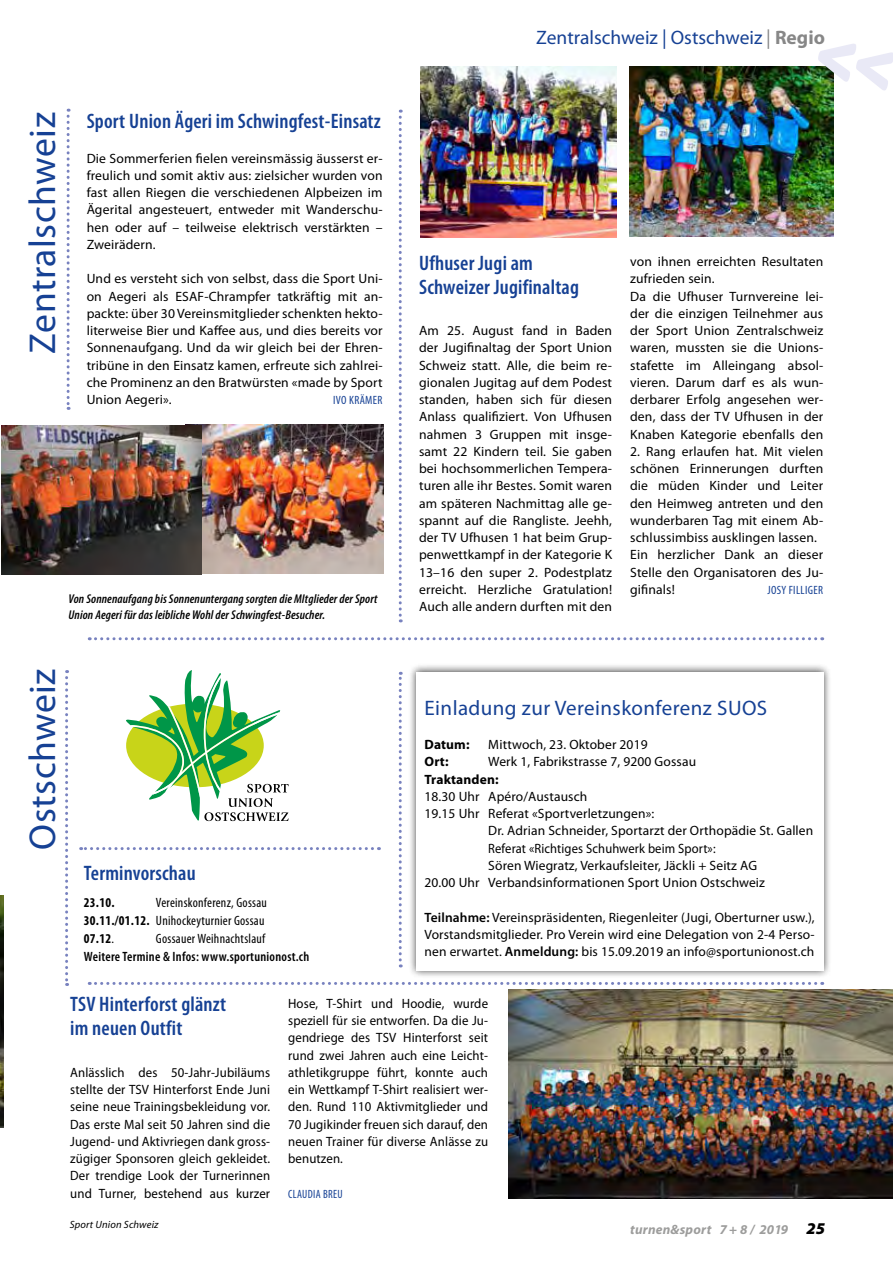
<style>
.page{position:relative;width:893px;height:1263px;background:#fff}
.page>*{position:absolute;margin:0;border:0;box-sizing:border-box;transform-origin:0 0}
.t1{font:37.5px "Myriad Pro";letter-spacing:.015em;color:#164194}
.t2{font:600 condensed 21px/24px "Myriad Pro";letter-spacing:.01em;color:#164194}
.t3{font:21px "Myriad Pro";letter-spacing:.02em;color:#164194}
.t4{font:19.5px "Myriad Pro";color:#164194}
.t5{font:13.5px/17.2px "Myriad Pro";letter-spacing:.01em;color:#000;text-align:justify}
.t6{font:13.5px/17.2px "Myriad Pro";letter-spacing:.01em;color:#000;text-align:justify;scale:.95 1}
.t7{font:condensed 13.5px/18px "Myriad Pro";letter-spacing:.02em;color:#000}
.t8{font:600 condensed 13.5px "Myriad Pro";letter-spacing:.02em;color:#000}
.t9{font:13.5px "Myriad Pro";letter-spacing:.01em;color:#000;scale:.93 1}
.t10{font:italic 700 13.5px "Myriad Pro";letter-spacing:.015em;color:#9d9d9c}
.t11{font:700 13.5px "Myriad Pro";letter-spacing:.01em;color:#000}
.t12{font:700 condensed 13.5px "Myriad Pro";color:#000}
.t13{font:italic 600 condensed 12.75px/15.8px "Myriad Pro";letter-spacing:.01em;color:#000}
.t14{font:condensed 12px "Myriad Pro";letter-spacing:.03em;color:#164194}
.t15{font:condensed 12px "Myriad Pro";letter-spacing:.03em;color:#164194;scale:.95 1}
.t16{font:italic 10.5px "Myriad Pro";letter-spacing:.015em;color:#000}
.s1{color:#878787}
.s2{font-weight:700;color:#878787}
.s3{font-weight:700}
.s4{font-weight:600}
.s5{font-weight:900;font-size:16.5px;color:#000}
</style>
<div class="page">
<img style="left:0;top:896px;width:4px;height:232px">
<svg style="left:65px;top:670px;width:3px;height:316px"></svg>
<svg style="left:89px;top:637px;width:727px;height:3px"></svg>
<svg style="left:89px;top:982px;width:727px;height:3px"></svg>
<svg style="left:399px;top:110px;width:3px;height:512px"></svg>
<svg style="left:67px;top:109px;width:3px;height:301px"></svg>
<img style="left:186px;top:424px;width:198px;height:150px">
<img style="left:420px;top:67px;width:197px;height:170px">
<img style="left:629px;top:67px;width:205px;height:170px">
<svg style="left:81px;top:847px;width:291px;height:3px"></svg>
<svg style="left:399px;top:672px;width:3px;height:295px"></svg>
<svg style="left:126px;top:670px;width:163px;height:151px"></svg>
<div style="left:408px;top:663px;width:424px;height:316px;background:#000;opacity:.75"></div>
<div style="left:416px;top:672px;width:407px;height:298px;background:#fff"></div>
<img style="left:508px;top:990px;width:385px;height:208px">
<img style="left:2px;top:425px;width:199px;height:150px">
<svg style="left:817px;top:44px;width:76px;height:47px"></svg>
<h3 class="t4" style="left:536px;top:27px;width:290px">Zentralschweiz | Ostschweiz <span class="s1">|</span> <span class="s2">Regio</span></h3>
<h1 class="t1" style="left:22px;top:354px;width:243px;rotate:-90deg">Zentralschweiz</h1>
<h2 class="t2" style="left:87px;top:109px;width:296px">Sport Union Ägeri im Schwingfest-Einsatz</h2>
<p class="t5" style="left:87px;top:150px;width:297px">Die Sommerferien fielen vereinsmässig äusserst er&shy;freulich und somit aktiv aus: zielsicher wurden von fast allen Riegen die verschiedenen Alpbeizen im Ägerital angesteuert, entweder mit Wanderschu&shy;hen oder auf – teilweise elektrisch verstärkten – Zweirädern.</p>
<p class="t5" style="left:87px;top:270px;width:297px">Und es versteht sich von selbst, dass die Sport Uni&shy;on Aegeri als ESAF-Chrampfer tatkräftig mit an&shy;packte: über 30 Vereinsmitglieder schenkten hekto&shy;literweise Bier und Kaffee aus, und dies bereits vor Sonnenaufgang. Und da wir gleich bei der Ehren&shy;tribüne in den Einsatz kamen, erfreute sich zahlrei&shy;che Prominenz an den Bratwürsten «made by Sport Union Aegeri».</p>
<p class="t14" style="left:333px;top:394px;width:51px">IVO KRÄMER</p>
<p class="t13" style="left:69px;top:591px;width:311px">Von Sonnenaufgang bis Sonnenuntergang sorgten die MItglieder der Sport<br>Union Aegeri für das leibliche Wohl der Schwingfest-Besucher.</p>
<h2 class="t2" style="left:419px;top:252px;width:161px">Ufhuser Jugi am<br>Schweizer Jugifinaltag</h2>
<p class="t5" style="left:419px;top:322px;width:195px">Am 25. August fand in Baden der Jugifinaltag der Sport Union Schweiz statt. Alle, die beim re&shy;gionalen Jugitag auf dem Podest standen, haben sich für diesen Anlass qualifiziert. Von Ufhusen nahmen 3 Gruppen mit insge&shy;samt 22 Kindern teil. Sie gaben bei hochsommerlichen Tempera&shy;turen alle ihr Bestes. Somit waren am späteren Nachmittag alle ge&shy;spannt auf die Rangliste. Jeehh, der TV Ufhusen 1 hat beim Grup&shy;penwettkampf in der Kategorie K 13–16 den super 2. Podestplatz erreicht. Herzliche Gratulation!<br>Auch alle andern durften mit den</p>
<p class="t5" style="left:630px;top:253px;width:195px;text-align:left">von ihnen erreichten Resultaten zufrieden sein.<br>Da die Ufhuser Turnvereine lei&shy;der die einzigen Teilnehmer aus der Sport Union Zentralschweiz waren, mussten sie die Unions&shy;stafette im Alleingang absol&shy;vieren. Darum darf es als wun&shy;derbarer Erfolg angesehen wer&shy;den, dass der TV Ufhusen in der<br>Knaben Kategorie ebenfalls den</p>
<p class="t5" style="left:630px;top:443px;width:195px;text-align:left">2. Rang erlaufen hat. Mit vielen schönen Erinnerungen durften die müden Kinder und Leiter den Heimweg antreten und den wunderbaren Tag mit einem Ab&shy;schlussimbiss ausklingen lassen.<br>Ein herzlicher Dank an dieser<br>Stelle den Organisatoren des Ju&shy;gifinals!</p>
<p class="t14" style="left:767px;top:583px;width:57px">JOSY FILLIGER</p>
<h1 class="t1" style="left:22px;top:850px;width:182px;rotate:-90deg">Ostschweiz</h1>
<h2 class="t2" style="left:84px;top:861px;width:113px">Terminvorschau</h2>
<p class="t12" style="left:84px;top:895px;width:32px">23.10.</p>
<p class="t7" style="left:84px;top:893px;width:185px;text-indent:72px">Vereinskonferenz, Gossau<br><span class="s3">30.11./01.12.</span> Unihockeyturnier Gossau<br><span class="s3">07.12</span>.</p>
<p class="t7" style="left:156px;top:929px;width:111px">Gossauer Weihnachtslauf</p>
<p class="t8" style="left:84px;top:949px;width:227px">Weitere Termine &amp; Infos: www.sportunionost.ch</p>
<h2 class="t3" style="left:424px;top:696px;width:344px">Einladung zur Vereinskonferenz SUOS</h2>
<p class="t11" style="left:424px;top:737px;width:47px">Datum:</p>
<p class="t5" style="left:488px;top:736px;width:161px">Mittwoch, 23. Oktober 2019</p>
<p class="t11" style="left:424px;top:754px;width:26px">Ort:</p>
<p class="t5" style="left:488px;top:753px;width:209px">Werk 1, Fabrikstrasse 7, 9200 Gossau</p>
<p class="t11" style="left:424px;top:771px;width:76px">Traktanden:</p>
<p class="t5" style="left:424px;top:788px;width:164px">18.30 Uhr Apéro/Austausch</p>
<p class="t5" style="left:424px;top:805px;width:231px">19.15 Uhr Referat «Sportverletzungen»:</p>
<p class="t5" style="left:488px;top:822px;width:327px">Dr. Adrian Schneider, Sportarzt der Orthopädie St. Gallen</p>
<p class="t9" style="left:488px;top:841px;width:246px">Referat «Richtiges Schuhwerk beim Sport»:</p>
<p class="t5" style="left:488px;top:857px;width:270px">Sören Wiegratz, Verkaufsleiter, Jäckli + Seitz AG</p>
<p class="t5" style="left:424px;top:874px;width:342px">20.00 Uhr Verbandsinformationen Sport Union Ostschweiz</p>
<p class="t5" style="left:424px;top:909px;width:392px"><span class="s4">Teilnahme:</span> Vereinspräsidenten, Riegenleiter (Jugi, Oberturner usw.), Vorstandsmitglieder. Pro Verein wird eine Delegation von 2-4 Perso&shy;nen erwartet. <span class="s4">Anmeldung:</span> bis 15.09.2019 an info@sportunionost.ch</p>
<h2 class="t2" style="left:70px;top:993px;width:157px">TSV Hinterforst glänzt im neuen Outfit</h2>
<p class="t6" style="left:70px;top:1064px;width:212px">Anlässlich des 50-Jahr-Jubiläums stellte der TSV Hinterforst Ende Juni seine neue Trainingsbekleidung vor.<br>Das erste Mal seit 50 Jahren sind die Jugend- und Aktivriegen dank gross&shy;zügiger Sponsoren gleich gekleidet.<br>Der trendige Look der Turnerinnen und Turner, bestehend aus kurzer</p>
<p class="t16" style="left:70px;top:1218px;width:90px">Sport Union Schweiz</p>
<p class="t6" style="left:288px;top:995px;width:212px">Hose, T-Shirt und Hoodie, wurde speziell für sie entworfen. Da die Ju&shy;gendriege des TSV Hinterforst seit rund zwei Jahren auch eine Leicht&shy;athletikgruppe führt, konnte auch ein Wettkampf T-Shirt realisiert wer&shy;den. Rund 110 Aktivmitglieder und 70 Jugikinder freuen sich darauf, den neuen Trainer für diverse Anlässe zu benutzen.</p>
<p class="t15" style="left:288px;top:1187px;width:59px">CLAUDIA BREU</p>
<p class="t10" style="left:630px;top:1222px;width:196px">turnen&amp;sport 7 + 8 / 2019 <span class="s5">25</span></p>
</div>
